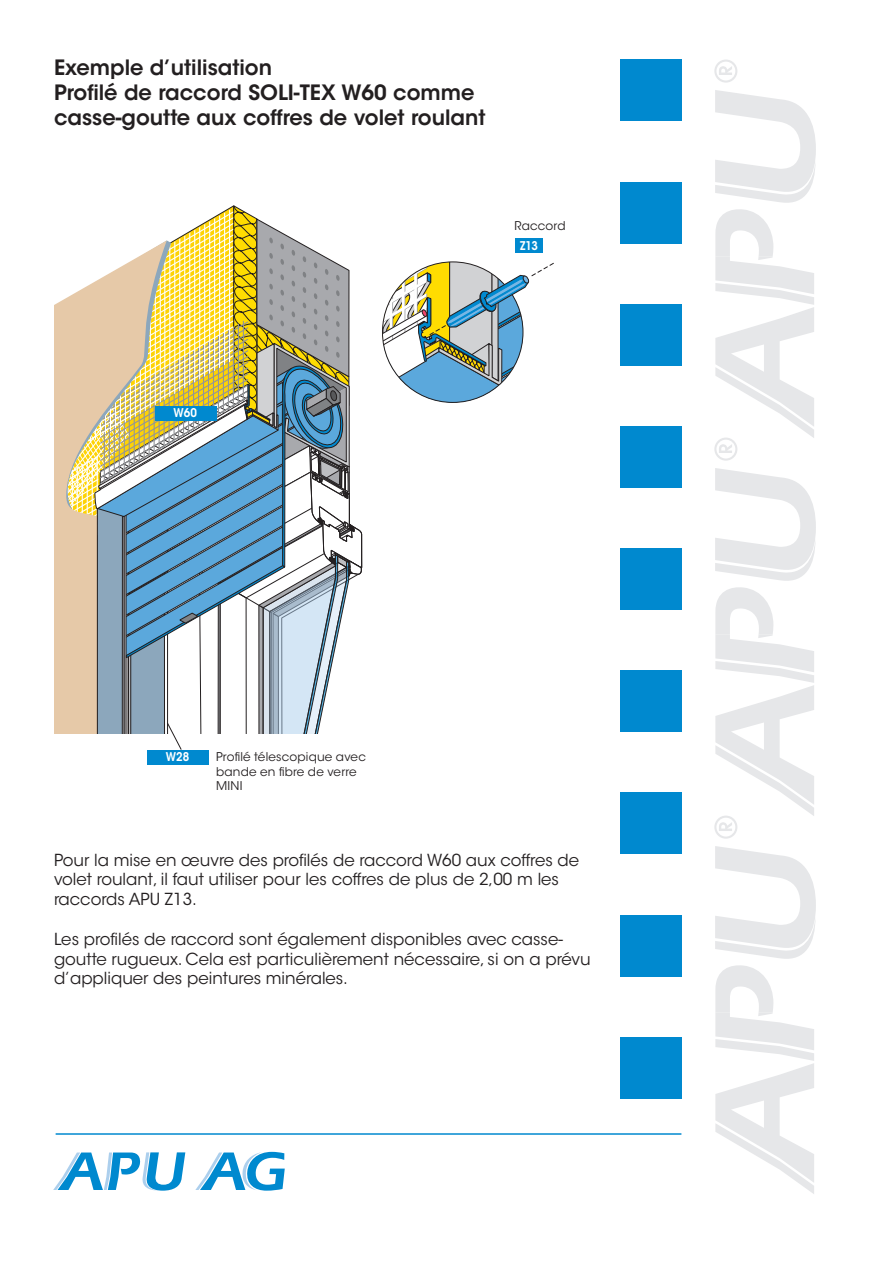
<style>
.page{position:relative;width:893px;height:1263px;background:#fff}
.page>*{position:absolute;margin:0;border:0;box-sizing:border-box;transform-origin:0 0}
.t1{font:600 21px/25.2px "ITC Avant Garde Std";color:#231f20}
.t2{font:16.5px/19.8px "ITC Avant Garde Std";color:#231f20}
.t3{font:12px/14.4px "ITC Avant Garde Std";letter-spacing:.015em;color:#231f20}
.t4{font:600 12px "ITC Avant Garde Std";letter-spacing:-.005em;color:#fff;scale:.9 1}
</style>
<div class="page">
<svg style="left:714px;top:60px;width:102px;height:1134px"></svg>
<svg style="left:53px;top:1152px;width:132px;height:39px"></svg>
<svg style="left:195px;top:1152px;width:90px;height:39px"></svg>
<hr style="left:56px;top:1133px;width:625px;height:2px;background:#0089cf">
<div style="left:620px;top:1037px;width:61px;height:61px;background:#0089cf"></div>
<div style="left:620px;top:915px;width:61px;height:61px;background:#0089cf"></div>
<div style="left:620px;top:792px;width:61px;height:62px;background:#0089cf"></div>
<div style="left:620px;top:670px;width:61px;height:62px;background:#0089cf"></div>
<div style="left:620px;top:548px;width:61px;height:62px;background:#0089cf"></div>
<div style="left:620px;top:426px;width:61px;height:62px;background:#0089cf"></div>
<div style="left:620px;top:304px;width:61px;height:62px;background:#0089cf"></div>
<div style="left:620px;top:182px;width:61px;height:61px;background:#0089cf"></div>
<div style="left:620px;top:60px;width:61px;height:61px;background:#0089cf"></div>
<svg style="left:382px;top:262px;width:172px;height:140px"></svg>
<div style="left:148px;top:750px;width:61px;height:14px;background:#0089cf"></div>
<svg style="left:54px;top:205px;width:308px;height:545px"></svg>
<div style="left:515px;top:238px;width:27px;height:15px;background:#0089cf"></div>
<p class="t1" style="left:54px;top:55px;width:433px">Exemple d’utilisation<br>Profilé de raccord SOLI-TEX W60 comme casse-goutte aux coffres de volet roulant</p>
<p class="t3" style="left:514px;top:219px;width:53px">Raccord</p>
<p class="t4" style="left:520px;top:238px;width:21px">Z13</p>
<p class="t4" style="left:173px;top:405px;width:28px">W60</p>
<p class="t4" style="left:166px;top:749px;width:28px">W28</p>
<p class="t3" style="left:216px;top:750px;width:151px">Profilé télescopique avec bande en fibre de verre<br>MINI</p>
<p class="t2" style="left:54px;top:850px;width:527px">Pour la mise en œuvre des profilés de raccord W60 aux coffres de volet roulant, il faut utiliser pour les coffres de plus de 2,00 m les raccords APU Z13.</p>
<p class="t2" style="left:54px;top:929px;width:538px">Les profilés de raccord sont également disponibles avec casse&shy;goutte rugueux. Cela est particulièrement nécessaire, si on a prévu d’appliquer des peintures minérales.</p>
</div>
